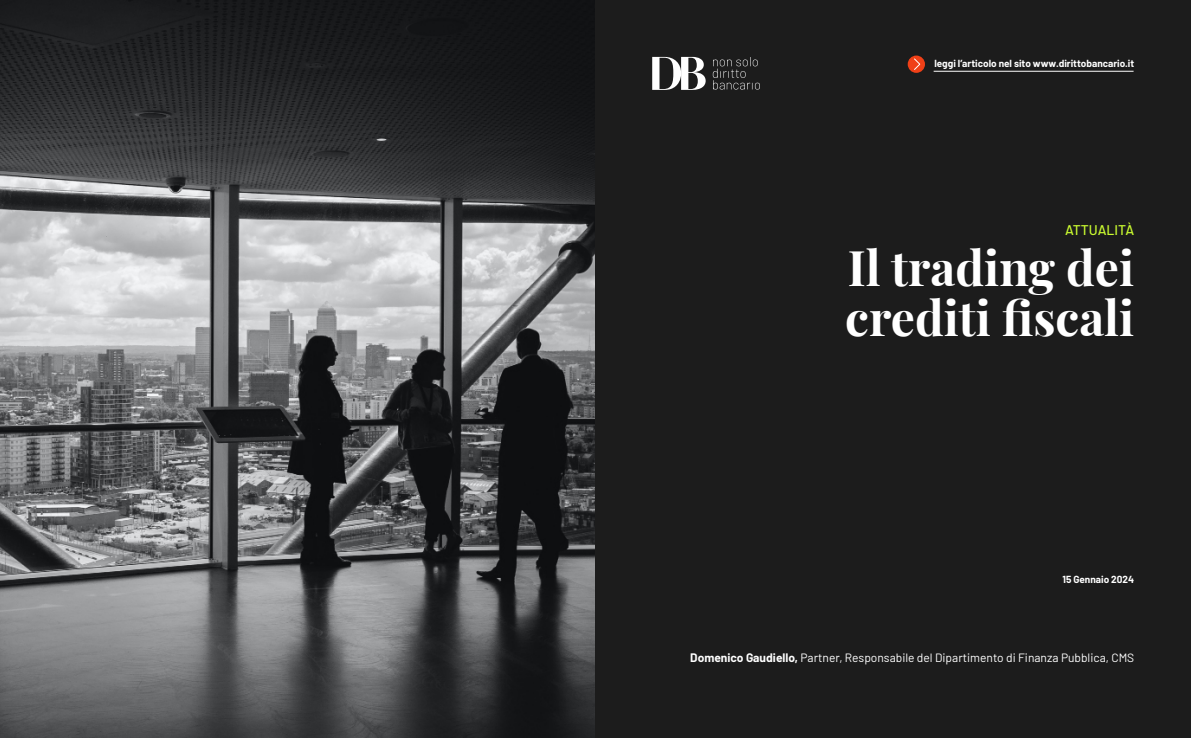
<style>
.page{position:relative;width:1191px;height:738px;background:#fff}
.page>*{position:absolute;margin:0;border:0;box-sizing:border-box;transform-origin:0 0}
.t1{font:700 48px/50px "Playfair Display";color:#fff}
.t2{font:500 14px "Barlow";color:#c9fa30}
.t3{font:12px "Barlow";color:#fff}
.t4{font:700 10px "Barlow";color:#fff}
.s1{font-weight:700}
</style>
<div class="page">
<img style="left:0;top:0;width:595px;height:737px">
<div style="left:595px;top:0;width:596px;height:737px;background:#1c1c1c"></div>
<hr style="left:933px;top:71px;width:200px;height:1px;background:#fff">
<svg style="left:907px;top:55px;width:18px;height:18px"></svg>
<svg style="left:913px;top:58px;width:7px;height:12px"></svg>
<svg style="left:713px;top:57px;width:47px;height:32px"></svg>
<svg style="left:652px;top:57px;width:53px;height:33px"></svg>
<p class="t4" style="left:934px;top:56px;width:201px">leggi l’articolo nel sito www.dirittobancario.it</p>
<p class="t2" style="left:1065px;top:220px;width:71px">ATTUALITÀ</p>
<h1 class="t1" style="left:845px;top:238px;width:290px">Il trading dei crediti fiscali</h1>
<p class="t4" style="left:1062px;top:571px;width:73px">15 Gennaio 2024</p>
<p class="t3" style="left:690px;top:648px;width:445px"><span class="s1">Domenico Gaudiello,</span> Partner, Responsabile del Dipartimento di Finanza Pubblica, CMS</p>
</div>
